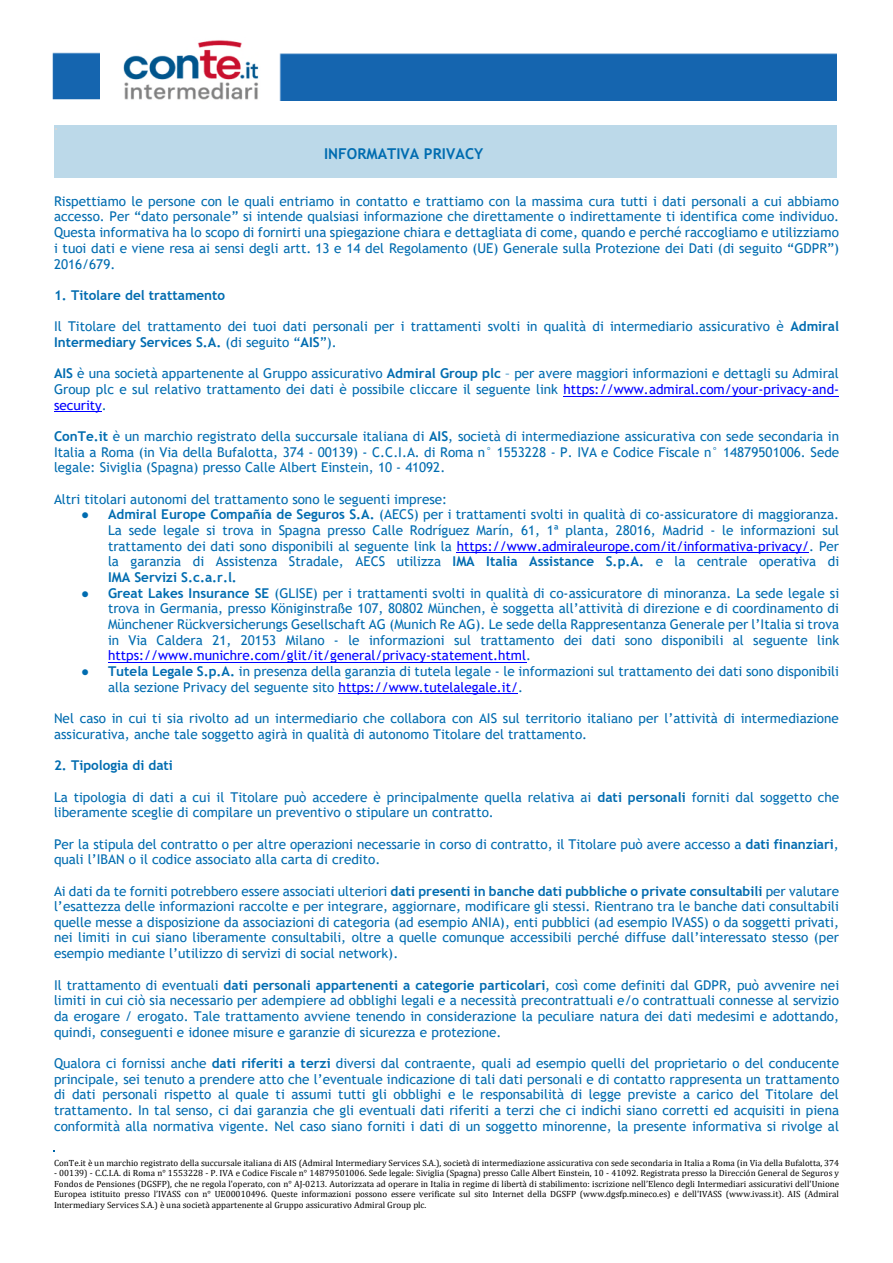
<style>
.page{position:relative;width:893px;height:1263px;background:#fff}
.page>*{position:absolute;margin:0;border:0;box-sizing:border-box;transform-origin:0 0}
.t1{font:700 15px "Trebuchet MS";letter-spacing:.005em;color:#006cb0}
.t2{font:13.5px/15.6px "Trebuchet MS";color:#006cb0;text-align:justify}
.t3{font:700 13.5px "Trebuchet MS";color:#006cb0}
.t4{font:9px/10.5px "Cambria";color:#000;text-align:justify}
.s1{font-weight:700}
.s2{color:#00f}
.s3{font-family:"Times New Roman"}
</style>
<div class="page">
<div style="left:279px;top:53px;width:557px;height:47px;background:#1565af"></div>
<div style="left:53px;top:53px;width:46px;height:47px;background:#1565af"></div>
<img style="left:123px;top:40px;width:136px;height:60px">
<hr style="left:563px;top:396px;width:276px;height:1px;background:#00f">
<hr style="left:54px;top:411px;width:48px;height:1px;background:#00f">
<hr style="left:457px;top:552px;width:352px;height:1px;background:#00f">
<hr style="left:108px;top:662px;width:418px;height:1px;background:#00f">
<hr style="left:339px;top:694px;width:179px;height:1px;background:#00f">
<div style="left:54px;top:126px;width:782px;height:52px;background:#bcd9e9"></div>
<p class="t1" style="left:324px;top:145px;width:161px">INFORMATIVA PRIVACY</p>
<p class="t2" style="left:54px;top:193px;width:787px">Rispettiamo le persone con le quali entriamo in contatto e trattiamo con la massima cura tutti i dati personali a cui abbiamo accesso. Per “dato personale” si intende qualsiasi informazione che direttamente o indirettamente ti identifica come individuo.<br>Questa informativa ha lo scopo di fornirti una spiegazione chiara e dettagliata di come, quando e perché raccogliamo e utilizziamo i tuoi dati e viene resa ai sensi degli artt. 13 e 14 del Regolamento (UE) Generale sulla Protezione dei Dati (di seguito “GDPR”)<br>2016/679.</p>
<p class="t3" style="left:54px;top:287px;width:173px">1. Titolare del trattamento</p>
<p class="t2" style="left:54px;top:319px;width:786px">Il Titolare del trattamento dei tuoi dati personali per i trattamenti svolti in qualità di intermediario assicurativo è <span class="s1">Admiral<br>Intermediary Services S.A.</span> (di seguito “<span class="s1">AIS</span>”).</p>
<p class="t2" style="left:54px;top:366px;width:787px"><span class="s1">AIS</span> è una società appartenente al Gruppo assicurativo <span class="s1">Admiral Group plc</span> – per avere maggiori informazioni e dettagli su Admiral Group plc e sul relativo trattamento dei dati è possibile cliccare il seguente link <span class="s2">https://www.admiral.com/your-privacy-and&shy;security</span>.</p>
<p class="t2" style="left:54px;top:428px;width:787px"><span class="s1">ConTe.it</span> è un marchio registrato della succursale italiana di <span class="s1">AIS</span>, società di intermediazione assicurativa con sede secondaria in Italia a Roma (in Via della Bufalotta, 374 - 00139) - C.C.I.A. di Roma n° 1553228 - P. IVA e Codice Fiscale n° 14879501006. Sede legale: Siviglia (Spagna) presso Calle Albert Einstein, 10 - 41092.</p>
<p class="t2" style="left:54px;top:491px;width:395px">Altri titolari autonomi del trattamento sono le seguenti imprese:</p>
<p class="t2" style="left:108px;top:507px;width:733px;text-indent:-27px"><span class="s3">●</span> <span class="s1">Admiral Europe Compañía de Seguros S.A.</span> (AECS) per i trattamenti svolti in qualità di co-assicuratore di maggioranza.<br>La sede legale si trova in Spagna presso Calle Rodríguez Marín, 61, 1ª planta, 28016, Madrid - le informazioni sul trattamento dei dati sono disponibili al seguente link la <span class="s2">https://www.admiraleurope.com/it/informativa-privacy/</span>. Per la garanzia di Assistenza Stradale, AECS utilizza <span class="s1">IMA Italia Assistance S.p.A.</span> e la centrale operativa di <span class="s1">IMA Servizi S.c.a.r.l.</span></p>
<p class="t2" style="left:108px;top:585px;width:733px;text-indent:-27px"><span class="s3">●</span> <span class="s1">Great Lakes Insurance SE</span> (GLISE) per i trattamenti svolti in qualità di co-assicuratore di minoranza. La sede legale si trova in Germania, presso Königinstraße 107, 80802 München, è soggetta all’attività di direzione e di coordinamento di Münchener Rückversicherungs Gesellschaft AG (Munich Re AG). Le sede della Rappresentanza Generale per l’Italia si trova in Via Caldera 21, 20153 Milano - le informazioni sul trattamento dei dati sono disponibili al seguente link <span class="s2">https://www.munichre.com/glit/it/general/privacy-statement.html</span>.</p>
<p class="t2" style="left:108px;top:663px;width:732px;text-indent:-27px"><span class="s3">●</span> <span class="s1">Tutela Legale S.p.A.</span> in presenza della garanzia di tutela legale - le informazioni sul trattamento dei dati sono disponibili alla sezione Privacy del seguente sito <span class="s2">https://www.tutelalegale.it/</span>.</p>
<p class="t2" style="left:54px;top:710px;width:786px">Nel caso in cui ti sia rivolto ad un intermediario che collabora con AIS sul territorio italiano per l’attività di intermediazione assicurativa, anche tale soggetto agirà in qualità di autonomo Titolare del trattamento.</p>
<p class="t3" style="left:54px;top:757px;width:120px">2. Tipologia di dati</p>
<p class="t2" style="left:54px;top:789px;width:787px">La tipologia di dati a cui il Titolare può accedere è principalmente quella relativa ai <span class="s1">dati personali</span> forniti dal soggetto che liberamente sceglie di compilare un preventivo o stipulare un contratto.</p>
<p class="t2" style="left:54px;top:836px;width:786px">Per la stipula del contratto o per altre operazioni necessarie in corso di contratto, il Titolare può avere accesso a <span class="s1">dati finanziari</span>, quali l’IBAN o il codice associato alla carta di credito.</p>
<p class="t2" style="left:54px;top:883px;width:787px">Ai dati da te forniti potrebbero essere associati ulteriori <span class="s1">dati presenti in banche dati pubbliche o private consultabili</span> per valutare l’esattezza delle informazioni raccolte e per integrare, aggiornare, modificare gli stessi. Rientrano tra le banche dati consultabili quelle messe a disposizione da associazioni di categoria (ad esempio ANIA), enti pubblici (ad esempio IVASS) o da soggetti privati, nei limiti in cui siano liberamente consultabili, oltre a quelle comunque accessibili perché diffuse dall’interessato stesso (per esempio mediante l’utilizzo di servizi di social network).</p>
<p class="t2" style="left:54px;top:977px;width:787px">Il trattamento di eventuali <span class="s1">dati personali appartenenti a categorie particolari</span>, così come definiti dal GDPR, può avvenire nei limiti in cui ciò sia necessario per adempiere ad obblighi legali e a necessità precontrattuali e/o contrattuali connesse al servizio da erogare / erogato. Tale trattamento avviene tenendo in considerazione la peculiare natura dei dati medesimi e adottando, quindi, conseguenti e idonee misure e garanzie di sicurezza e protezione.</p>
<p class="t2" style="left:54px;top:1055px;width:787px">Qualora ci fornissi anche <span class="s1">dati riferiti a terzi</span> diversi dal contraente, quali ad esempio quelli del proprietario o del conducente principale, sei tenuto a prendere atto che l’eventuale indicazione di tali dati personali e di contatto rappresenta un trattamento di dati personali rispetto al quale ti assumi tutti gli obblighi e le responsabilità di legge previste a carico del Titolare del trattamento. In tal senso, ci dai garanzia che gli eventuali dati riferiti a terzi che ci indichi siano corretti ed acquisiti in piena conformità alla normativa vigente. Nel caso siano forniti i dati di un soggetto minorenne, la presente informativa si rivolge al</p>
<p class="t4" style="left:54px;top:1157px;width:787px">ConTe.it è un marchio registrato della succursale italiana di AIS (Admiral Intermediary Services S.A.), società di intermediazione assicurativa con sede secondaria in Italia a Roma (in Via della Bufalotta, 374</p>
<p class="t4" style="left:54px;top:1167px;width:787px">- 00139) - C.C.I.A. di Roma n° 1553228 - P. IVA e Codice Fiscale n° 14879501006. Sede legale: Siviglia (Spagna) presso Calle Albert Einstein, 10 - 41092. Registrata presso la Dirección General de Seguros y Fondos de Pensiones (DGSFP), che ne regola l'operato, con n° AJ-0213. Autorizzata ad operare in Italia in regime di libertà di stabilimento: iscrizione nell’Elenco degli Intermediari assicurativi dell'Unione Europea istituito presso l’IVASS con n° UE00010496. Queste informazioni possono essere verificate sul sito Internet della DGSFP (www.dgsfp.mineco.es) e dell'IVASS (www.ivass.it). AIS (Admiral Intermediary Services S.A.) è una società appartenente al Gruppo assicurativo Admiral Group plc.</p>
</div>
